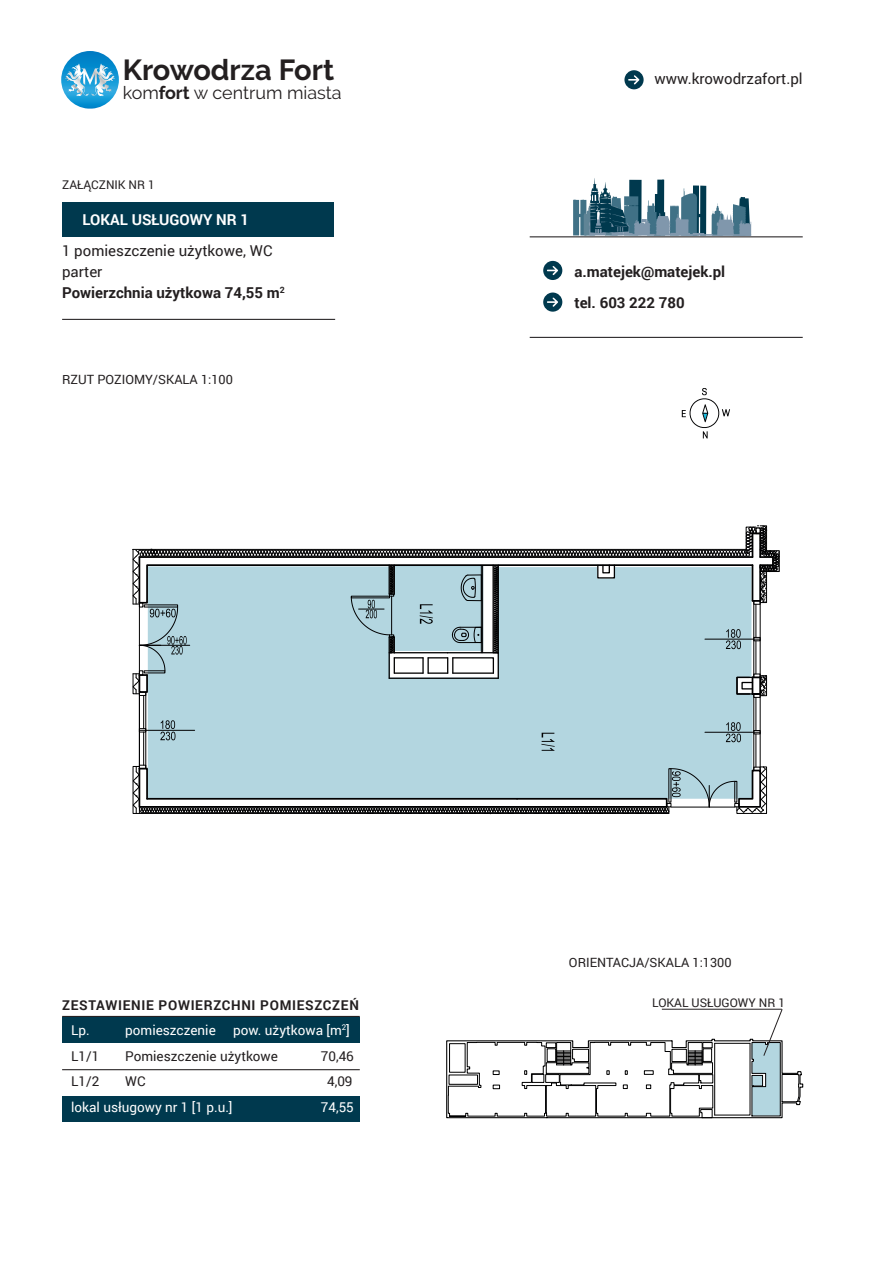
<style>
.page{position:relative;width:893px;height:1263px;background:#fff}
.page>*{position:absolute;margin:0;border:0;box-sizing:border-box;transform-origin:0 0}
.t1{font:700 28.95px "Raleway";color:#231f20}
.t2{font:17.85px "Raleway";color:#231f20}
.t3{font:15px/21px "Roboto";color:#231f20}
.t4{font:700 15px/30.9px "Roboto";color:#231f20}
.t5{font:700 15px "Roboto";color:#fff}
.t6{font:13.5px "Roboto";color:#231f20}
.t7{font:700 13.5px "Roboto";letter-spacing:.05em;color:#231f20}
.t8{font:13.5px "Roboto";color:#fff}
.t9{font:13.5px "Roboto";color:#fefefe}
.t10{font:12.75px "Roboto";color:#231f20}
.t11{font:12px "Roboto";color:#231f20}
.s1{font-weight:700}
</style>
<div class="page">
<div style="left:148px;top:696px;width:605px;height:69px;background:#b3d6e0"></div>
<svg style="left:682px;top:388px;width:48px;height:50px"></svg>
<svg style="left:61px;top:51px;width:58px;height:58px;background:#3fa7d8"></svg>
<svg style="left:67px;top:63px;width:34px;height:17px"></svg>
<svg style="left:624px;top:70px;width:20px;height:19px"></svg>
<div style="left:62px;top:202px;width:271px;height:35px;background:#00394e"></div>
<hr style="left:62px;top:319px;width:273px;height:1px;background:#231f20">
<div style="left:62px;top:1017px;width:298px;height:25px;background:#00394e"></div>
<div style="left:62px;top:1096px;width:298px;height:25px;background:#00394e"></div>
<hr style="left:62px;top:1069px;width:298px;height:1px;background:#231f20">
<hr style="left:62px;top:1016px;width:298px;height:1px;background:#231f20">
<svg style="left:446px;top:1009px;width:358px;height:110px"></svg>
<svg style="left:543px;top:261px;width:19px;height:19px"></svg>
<svg style="left:543px;top:292px;width:19px;height:20px"></svg>
<hr style="left:530px;top:337px;width:273px;height:1px;background:#231f20">
<hr style="left:530px;top:236px;width:273px;height:1px;background:#231f20">
<svg style="left:573px;top:178px;width:178px;height:58px"></svg>
<hr style="left:139px;top:730px;width:56px;height:1px;background:#000001">
<svg style="left:160px;top:720px;width:15px;height:20px"></svg>
<hr style="left:753px;top:694px;width:1px;height:76px;background:#000001">
<hr style="left:756px;top:734px;width:1px;height:33px;background:#000001">
<hr style="left:756px;top:697px;width:1px;height:33px;background:#000001">
<hr style="left:760px;top:694px;width:1px;height:76px;background:#000001">
<div style="left:753px;top:693px;width:8px;height:5px;border:1px solid #000001"></div>
<svg style="left:753px;top:730px;width:8px;height:4px"></svg>
<hr style="left:146px;top:692px;width:1px;height:76px;background:#000001">
<hr style="left:143px;top:695px;width:1px;height:34px;background:#000001">
<hr style="left:143px;top:732px;width:1px;height:33px;background:#000001">
<svg style="left:140px;top:728px;width:6px;height:4px"></svg>
<svg style="left:133px;top:765px;width:634px;height:49px"></svg>
<hr style="left:705px;top:732px;width:55px;height:1px;background:#000001">
<svg style="left:726px;top:722px;width:15px;height:20px"></svg>
<svg style="left:541px;top:733px;width:14px;height:18px"></svg>
<svg style="left:132px;top:525px;width:648px;height:171px"></svg>
<hr style="left:133px;top:549px;width:1px;height:55px;background:#000001">
<hr style="left:671px;top:807px;width:64px;height:1px;background:#000001">
<hr style="left:139px;top:601px;width:1px;height:192px;background:#000001">
<h1 class="t1" style="left:123px;top:53px;width:213px">Krowodrza Fort</h1>
<p class="t2" style="left:123px;top:82px;width:220px">kom<span class="s1">fort</span> w centrum miasta</p>
<p class="t11" style="left:62px;top:176px;width:94px">ZAŁĄCZNIK NR 1</p>
<p class="t5" style="left:83px;top:209px;width:168px">LOKAL USŁUGOWY NR 1</p>
<p class="t3" style="left:62px;top:239px;width:224px">1 pomieszczenie użytkowe, WC parter<br><span class="s1">Powierzchnia użytkowa 74,55 m</span><sup>2</sup></p>
<p class="t10" style="left:62px;top:371px;width:172px">RZUT POZIOMY/SKALA 1:100</p>
<p class="t3" style="left:654px;top:68px;width:150px">www.krowodrzafort.pl</p>
<p class="t4" style="left:574px;top:256px;width:152px">a.matejek@matejek.pl tel. 603 222 780</p>
<p class="t7" style="left:62px;top:995px;width:298px">ZESTAWIENIE POWIERZCHNI POMIESZCZEŃ</p>
<p class="t8" style="left:71px;top:1020px;width:20px">Lp.</p>
<p class="t8" style="left:125px;top:1020px;width:92px">pomieszczenie</p>
<p class="t8" style="left:233px;top:1020px;width:118px">pow. użytkowa [m<sup>2</sup>]</p>
<p class="t6" style="left:71px;top:1047px;width:30px">L1/1</p>
<p class="t6" style="left:125px;top:1047px;width:154px">Pomieszczenie użytkowe</p>
<p class="t6" style="left:321px;top:1047px;width:35px">70,46</p>
<p class="t6" style="left:71px;top:1072px;width:30px">L1/2</p>
<p class="t6" style="left:125px;top:1072px;width:22px">WC</p>
<p class="t6" style="left:327px;top:1072px;width:27px">4,09</p>
<p class="t9" style="left:71px;top:1098px;width:163px">lokal usługowy nr 1 [1 p.u.]</p>
<p class="t9" style="left:321px;top:1098px;width:35px">74,55</p>
<p class="t10" style="left:569px;top:954px;width:164px">ORIENTACJA/SKALA 1:1300</p>
<p class="t11" style="left:652px;top:994px;width:135px">LOKAL USŁUGOWY NR 1</p>
</div>
